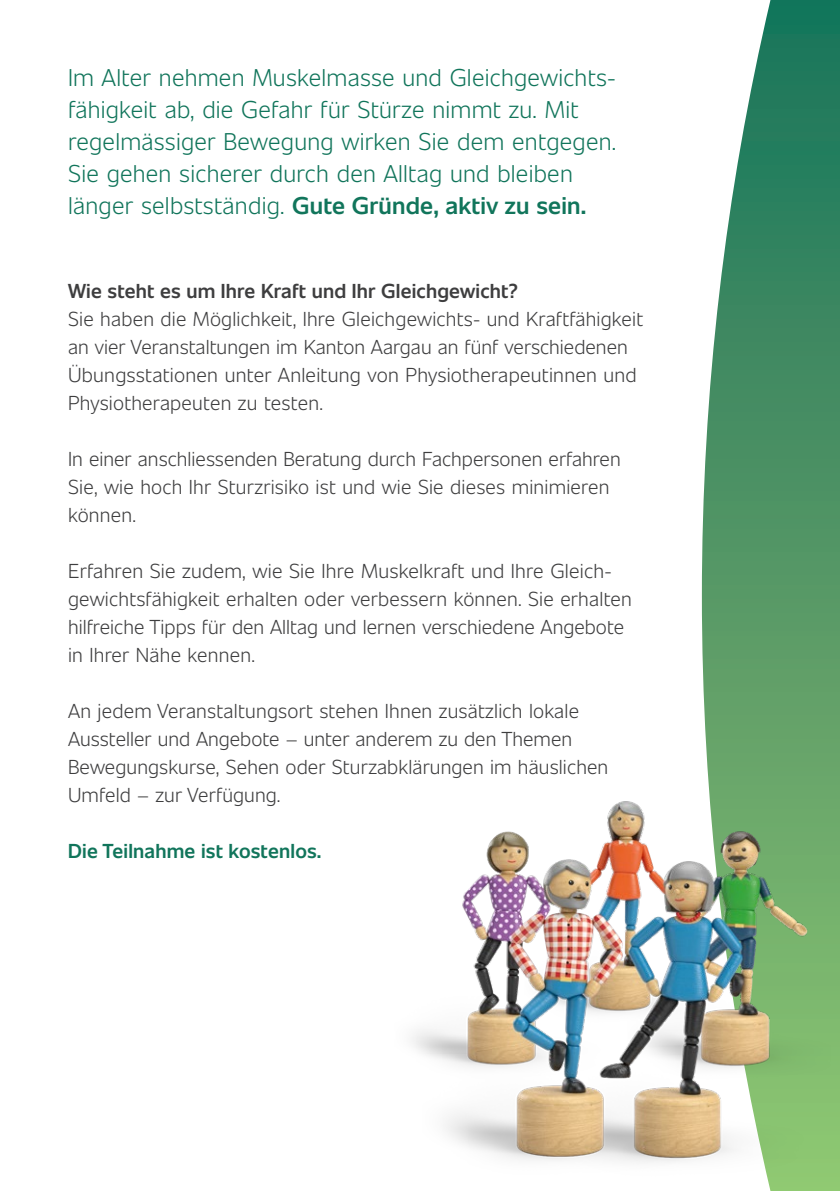
<style>
.page{position:relative;width:840px;height:1191px;background:#fff}
.page>*{position:absolute;margin:0;border:0;box-sizing:border-box;transform-origin:0 0}
.t1{font:300 24px/32px "Unitext";letter-spacing:.01em;color:#11755b}
.t2{font:300 20px/28px "Unitext";letter-spacing:.005em;color:#3e3e3f}
.t3{font:600 20px "Unitext";letter-spacing:.01em;color:#3e3e3f}
.t4{font:600 20px "Unitext";letter-spacing:.01em;color:#11755b}
.s1{font-weight:600}
</style>
<div class="page">
<svg style="left:701px;top:0;width:138px;height:1191px;background:#61a079"></svg>
<img style="left:412px;top:785px;width:417px;height:393px">
<p class="t1" style="left:68px;top:60px;width:549px">Im Alter nehmen Muskelmasse und Gleichgewichts&shy;fähigkeit ab, die Gefahr für Stürze nimmt zu. Mit regelmässiger Bewegung wirken Sie dem entgegen.<br>Sie gehen sicherer durch den Alltag und bleiben länger selbstständig. <span class="s1">Gute Gründe, aktiv zu sein.</span></p>
<p class="t3" style="left:68px;top:277px;width:451px">Wie steht es um Ihre Kraft und Ihr Gleichgewicht?</p>
<p class="t2" style="left:68px;top:304px;width:576px">Sie haben die Möglichkeit, Ihre Gleichgewichts- und Kraftfähigkeit an vier Veranstaltungen im Kanton Aargau an fünf verschiedenen Übungsstationen unter Anleitung von Physiotherapeutinnen und Physiotherapeuten zu testen.</p>
<p class="t2" style="left:68px;top:444px;width:554px">In einer anschliessenden Beratung durch Fachpersonen erfahren<br>Sie, wie hoch Ihr Sturzrisiko ist und wie Sie dieses minimieren können.</p>
<p class="t2" style="left:68px;top:556px;width:565px">Erfahren Sie zudem, wie Sie Ihre Muskelkraft und Ihre Gleich&shy;gewichtsfähigkeit erhalten oder verbessern können. Sie erhalten hilfreiche Tipps für den Alltag und lernen verschiedene Angebote in Ihrer Nähe kennen.</p>
<p class="t2" style="left:68px;top:696px;width:541px">An jedem Veranstaltungsort stehen Ihnen zusätzlich lokale Aussteller und Angebote – unter anderem zu den Themen Bewegungskurse, Sehen oder Sturzabklärungen im häuslichen Umfeld – zur Verfügung.</p>
<p class="t4" style="left:68px;top:837px;width:255px">Die Teilnahme ist kostenlos.</p>
</div>
